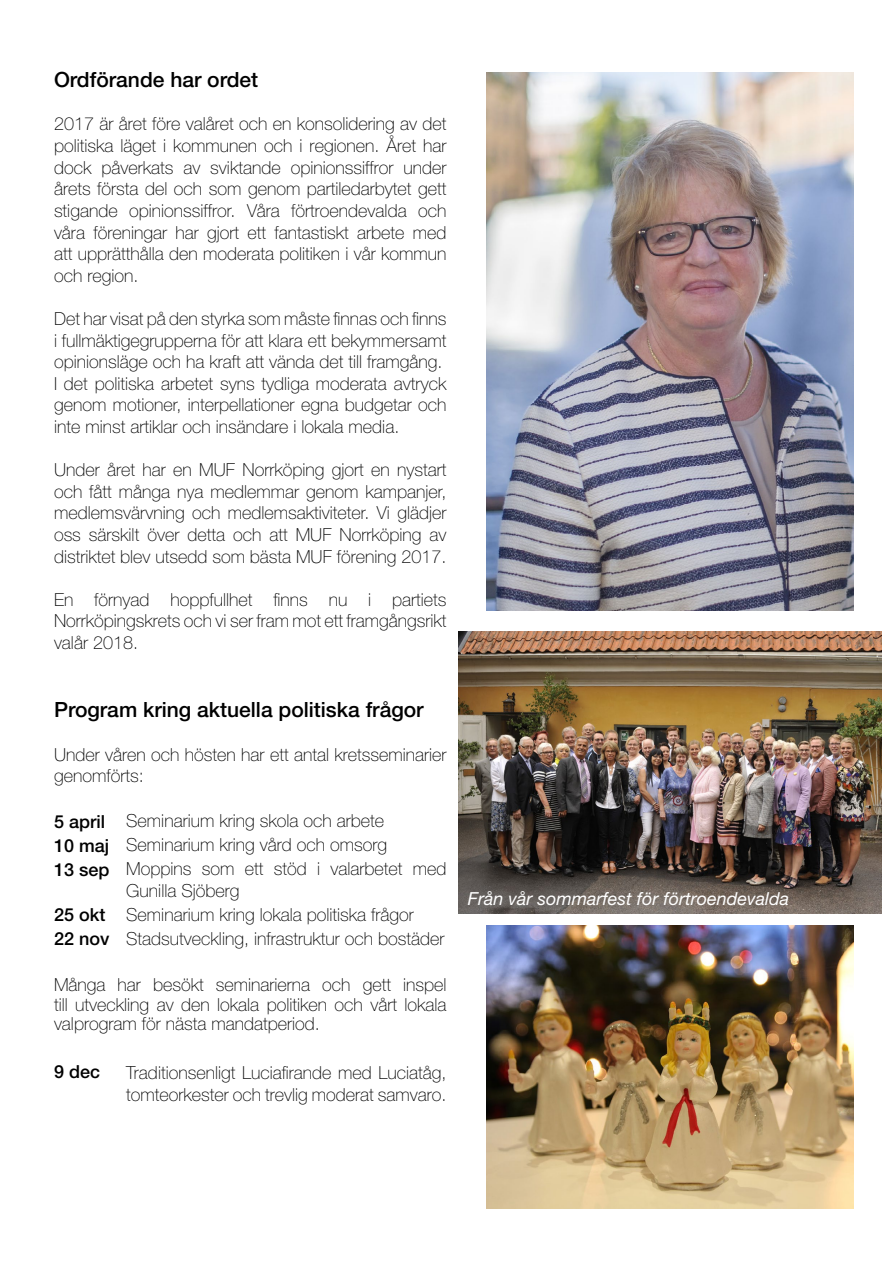
<style>
.page{position:relative;width:893px;height:1263px;background:#fff}
.page>*{position:absolute;margin:0;border:0;box-sizing:border-box;transform-origin:0 0}
.t1{font:500 21px "Helvetica Neue LT Std";color:#000}
.t2{font:100 18px/21.6px "Helvetica Neue LT Std";color:#000}
.t3{font:italic 18px "Helvetica Neue LT Std";color:#fff}
.t4{font:500 18px/24px "Helvetica Neue LT Std";color:#000}
</style>
<div class="page">
<img style="left:487px;top:72px;width:367px;height:538px">
<img style="left:487px;top:925px;width:367px;height:284px">
<img style="left:459px;top:631px;width:423px;height:282px">
<p class="t1" style="left:54px;top:67px;width:206px">Ordförande har ordet</p>
<p class="t2" style="left:54px;top:113px;width:394px;text-align:justify">2017 är året före valåret och en konsolidering av det politiska läget i kommunen och i regionen. Året har dock påverkats av sviktande opinionssiffror under årets första del och som genom partiledarbytet gett stigande opinionssiffror. Våra förtroendevalda och våra föreningar har gjort ett fantastiskt arbete med att upprätthålla den moderata politiken i vår kommun och region.</p>
<p class="t2" style="left:54px;top:308px;width:394px">Det har visat på den styrka som måste finnas och finns i fullmäktigegrupperna för att klara ett bekymmersamt opinionsläge och ha kraft att vända det till framgång.<br>I det politiska arbetet syns tydliga moderata avtryck genom motioner, interpellationer egna budgetar och inte minst artiklar och insändare i lokala media.</p>
<p class="t2" style="left:54px;top:459px;width:394px;text-align:justify">Under året har en MUF Norrköping gjort en nystart och fått många nya medlemmar genom kampanjer, medlemsvärvning och medlemsaktiviteter. Vi glädjer oss särskilt över detta och att MUF Norrköping av distriktet blev utsedd som bästa MUF förening 2017.</p>
<p class="t2" style="left:54px;top:588px;width:394px;text-align:justify">En förnyad hoppfullhet finns nu i partiets Norrköpingskrets och vi ser fram mot ett framgångsrikt valår 2018.</p>
<p class="t1" style="left:54px;top:697px;width:371px">Program kring aktuella politiska frågor</p>
<p class="t2" style="left:54px;top:743px;width:394px">Under våren och hösten har ett antal kretsseminarier genomförts:</p>
<p class="t2" style="left:126px;top:809px;width:322px;line-height:24px">Seminarium kring skola och arbete<br>Seminarium kring vård och omsorg<br>Moppins som ett stöd i valarbetet med</p>
<p class="t2" style="left:126px;top:878px;width:320px;line-height:24px">Gunilla Sjöberg<br>Seminarium kring lokala politiska frågor<br>Stadsutveckling, infrastruktur och bostäder</p>
<p class="t4" style="left:54px;top:809px;width:57px">5 april<br>10 maj<br>13 sep</p>
<p class="t4" style="left:54px;top:902px;width:57px">25 okt<br>22 nov</p>
<p class="t2" style="left:54px;top:974px;width:394px;line-height:19.8px;text-align:justify">Många har besökt seminarierna och gett inspel till utveckling av den lokala politiken och vårt lokala valprogram för nästa mandatperiod.</p>
<p class="t4" style="left:54px;top:1060px;width:48px">9 dec</p>
<p class="t2" style="left:126px;top:1062px;width:322px">Traditionsenligt Luciafirande med Luciatåg, tomteorkester och trevlig moderat samvaro.</p>
<p class="t3" style="left:468px;top:888px;width:323px">Från vår sommarfest för förtroendevalda</p>
</div>
